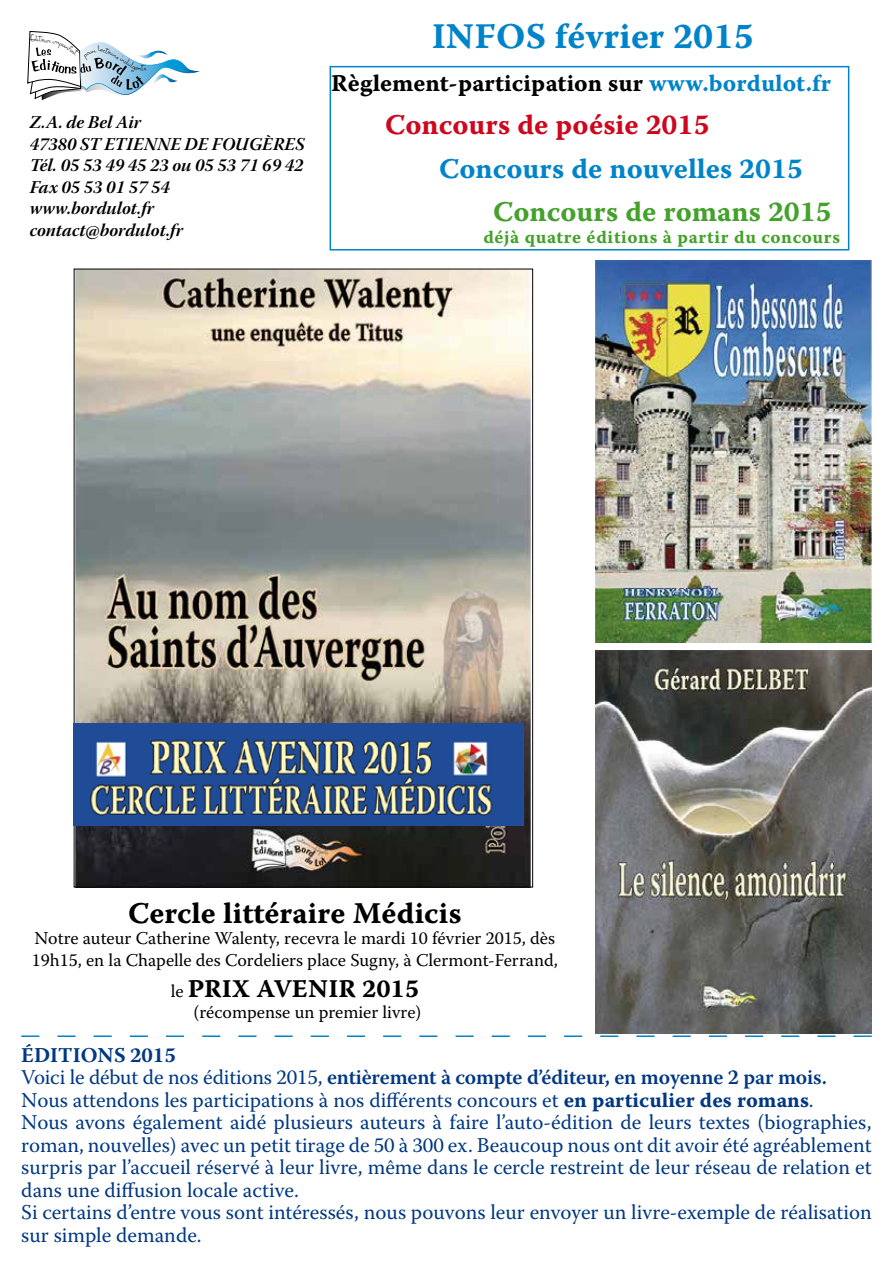
<style>
.page{position:relative;width:893px;height:1263px;background:#fff}
.page>*{position:absolute;margin:0;border:0;box-sizing:border-box;transform-origin:0 0}
.t1{font:36px "Warnock Pro Bold Capt";color:#0084c9}
.t2{font:30px "Warnock Pro Bold Capt";color:#000}
.t3{font:28.5px "Warnock Pro Bold Capt";color:#0084c9}
.t4{font:28.5px "Warnock Pro Bold Capt";color:#cd071e}
.t5{font:28.5px "Warnock Pro Bold Capt";color:#44a12b}
.t6{font:25.5px "Warnock Pro Bold Capt";color:#000}
.t7{font:24px "Warnock Pro Bold Capt";color:#000}
.t8{font:21px/22.5px "Warnock Pro";color:#003882}
.t9{font:18px/21.6px "Warnock Pro";color:#000}
.t10{font:18px/21.6px "Warnock Pro Bold It Subh";color:#000}
.t11{font:18px "Warnock Pro Bold Capt";letter-spacing:.03em;color:#44a12b}
.t12{font:11.7px "Als Motor Inn";color:#000;scale:.9 1}
.s1{color:#0084c9}
.s2{font-family:"Warnock Pro";font-size:18px}
.s3{font-weight:700}
.s4{font-weight:600}
.s5{font-family:"Warnock Pro Bold Capt"}
</style>
<div class="page">
<div style="left:330px;top:66px;width:519px;height:185px;border:2px solid #0084c9"></div>
<svg style="left:21px;top:1035px;width:851px;height:2px"></svg>
<img style="left:595px;top:260px;width:277px;height:383px">
<img style="left:595px;top:651px;width:277px;height:382px">
<img style="left:76px;top:271px;width:455px;height:614px">
<img style="left:74px;top:724px;width:450px;height:101px">
<svg style="left:27px;top:31px;width:173px;height:69px"></svg>
<p class="t12" style="left:30px;top:32px;width:6px">E</p>
<p class="t10" style="left:30px;top:111px;width:276px">Z.A. de Bel Air<br>47380 ST ETIENNE DE FOUGÈRES<br>Tél. 05 53 49 45 23 ou 05 53 71 69 42<br>Fax 05 53 01 57 54<br>www.bordulot.fr contact@bordulot.fr</p>
<h1 class="t1" style="left:432px;top:14px;width:323px">INFOS février 2015</h1>
<p class="t7" style="left:331px;top:68px;width:502px">Règlement-participation sur <span class="s1">www.bordulot.fr</span></p>
<h3 class="t4" style="left:385px;top:108px;width:326px">Concours de poésie 2015</h3>
<h3 class="t3" style="left:439px;top:151px;width:365px">Concours de nouvelles 2015</h3>
<h3 class="t5" style="left:493px;top:195px;width:340px">Concours de romans 2015</h3>
<p class="t11" style="left:483px;top:226px;width:358px">déjà quatre éditions à partir du concours</p>
<h2 class="t2" style="left:128px;top:895px;width:335px">Cercle littéraire Médicis</h2>
<p class="t9" style="left:32px;top:927px;width:528px">Notre auteur Catherine Walenty, recevra le mardi 10 février 2015, dès<br>19h15, en la Chapelle des Cordeliers place Sugny, à Clermont-Ferrand,</p>
<p class="t6" style="left:171px;top:973px;width:250px"><span class="s2">le</span> PRIX AVENIR 2015</p>
<p class="t9" style="left:194px;top:1001px;width:229px">(récompense un premier livre)</p>
<p class="t8" style="left:21px;top:1043px;width:852px"><span class="s3">ÉDITIONS 2015<br></span>Voici le début de nos éditions 2015, <span class="s4">entièrement à compte d’éditeur, en moyenne 2 par mois.<br></span>Nous attendons les participations à nos différents concours et <span class="s5">en particulier des romans</span>.<br>Nous avons également aidé plusieurs auteurs à faire l’auto-édition de leurs textes (biographies, roman, nouvelles) avec un petit tirage de 50 à 300 ex. Beaucoup nous ont dit avoir été agréablement surpris par l’accueil réservé à leur livre, même dans le cercle restreint de leur réseau de relation et dans une diffusion locale active.<br>Si certains d’entre vous sont intéressés, nous pouvons leur envoyer un livre-exemple de réalisation sur simple demande.</p>
</div>
